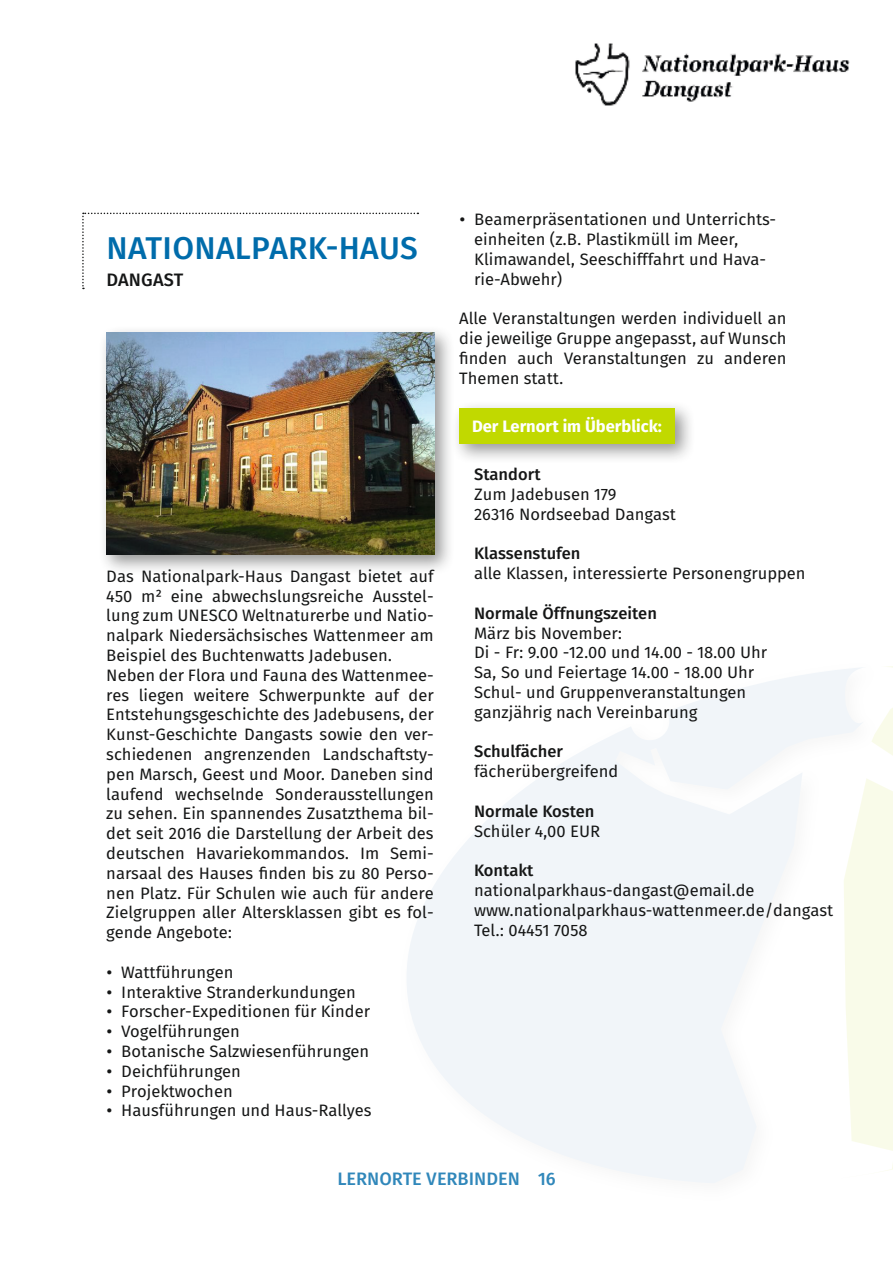
<style>
.page{position:relative;width:893px;height:1263px;background:#fff}
.page>*{position:absolute;margin:0;border:0;box-sizing:border-box;transform-origin:0 0}
.ÜBERSCHRIFT{font:31.5px "Fira Sans OT Medium";letter-spacing:.01em;color:#006cab}
.t1{font:18px "Fira Sans OT Medium";color:#006cab}
.ÜBERSCHRIFT_SUB{font:18px "Fira Sans OT Medium";letter-spacing:.01em;color:#151616}
.NORMAL_ÜBERBLICK{font:16.5px/19.8px "Fira Sans OT";color:#151616;text-align:justify}
.MEDIUM_ÜBERBLICK{font:16.5px "Fira Sans OT Medium";color:#151616}
.t2{font:700 16.5px "Fira Sans OT";color:#fff}
.NORMAL_ÜBERBLICK-2{font:16.5px "Fira Sans OT Medium";color:#151616}
</style>
<div class="page">
<svg style="left:407px;top:670px;width:433px;height:513px;fill:#f1f5f9"></svg>
<svg style="left:840px;top:666px;width:53px;height:505px"></svg>
<div style="left:99px;top:325px;width:357px;height:251px;background:#151616;opacity:.45"></div>
<img style="left:106px;top:333px;width:329px;height:222px">
<div style="left:452px;top:401px;width:244px;height:63px;background:#151616;opacity:.45"></div>
<div style="left:459px;top:408px;width:216px;height:35px;background:#c1d900"></div>
<svg style="left:82px;top:213px;width:336px;height:76px"></svg>
<img style="left:575px;top:43px;width:275px;height:63px">
<p class="ÜBERSCHRIFT" style="left:106px;top:226px;width:313px">NATIONALPARK-HAUS</p>
<p class="ÜBERSCHRIFT_SUB" style="left:106px;top:267px;width:79px">DANGAST</p>
<p class="NORMAL_ÜBERBLICK" style="left:106px;top:567px;width:329px">Das Nationalpark-Haus Dangast bietet auf 450 m² eine abwechslungsreiche Ausstel&shy;lung zum UNESCO Weltnaturerbe und Natio&shy;nalpark Niedersächsisches Wattenmeer am Beispiel des Buchtenwatts Jadebusen.</p>
<p class="NORMAL_ÜBERBLICK" style="left:106px;top:666px;width:329px">Neben der Flora und Fauna des Wattenmee&shy;res liegen weitere Schwerpunkte auf der Entstehungsgeschichte des Jadebusens, der Kunst-Geschichte Dangasts sowie den ver&shy;schiedenen angrenzenden Landschaftsty&shy;pen Marsch, Geest und Moor. Daneben sind laufend wechselnde Sonderausstellungen zu sehen. Ein spannendes Zusatzthema bil&shy;det seit 2016 die Darstellung der Arbeit des deutschen Havariekommandos. Im Semi&shy;narsaal des Hauses finden bis zu 80 Perso&shy;nen Platz. Für Schulen wie auch für andere Zielgruppen aller Altersklassen gibt es fol&shy;gende Angebote:</p>
<p class="NORMAL_ÜBERBLICK" style="left:106px;top:963px;width:129px">• Wattführungen</p>
<p class="NORMAL_ÜBERBLICK" style="left:106px;top:983px;width:251px">• Interaktive Stranderkundungen</p>
<p class="NORMAL_ÜBERBLICK" style="left:106px;top:1003px;width:265px">• Forscher-Expeditionen für Kinder</p>
<p class="NORMAL_ÜBERBLICK" style="left:106px;top:1023px;width:135px">• Vogelführungen</p>
<p class="NORMAL_ÜBERBLICK" style="left:106px;top:1042px;width:265px">• Botanische Salzwiesenführungen</p>
<p class="NORMAL_ÜBERBLICK" style="left:106px;top:1062px;width:136px">• Deichführungen</p>
<p class="NORMAL_ÜBERBLICK" style="left:106px;top:1082px;width:128px">• Projektwochen</p>
<p class="NORMAL_ÜBERBLICK" style="left:106px;top:1102px;width:267px">• Hausführungen und Haus-Rallyes</p>
<p class="NORMAL_ÜBERBLICK" style="left:474px;top:211px;width:304px;text-align:left;text-indent:-15px">• Beamerpräsentationen und Unterrichts&shy;einheiten (z.B. Plastikmüll im Meer, Klimawandel, Seeschifffahrt und Hava&shy;rie-Abwehr)</p>
<p class="NORMAL_ÜBERBLICK" style="left:459px;top:310px;width:329px">Alle Veranstaltungen werden individuell an die jeweilige Gruppe angepasst, auf Wunsch finden auch Veranstaltungen zu anderen Themen statt.</p>
<p class="t2" style="left:472px;top:415px;width:192px">Der Lernort im Überblick:</p>
<p class="MEDIUM_ÜBERBLICK" style="left:474px;top:463px;width:68px">Standort</p>
<p class="NORMAL_ÜBERBLICK" style="left:474px;top:485px;width:144px">Zum Jadebusen 179</p>
<p class="NORMAL_ÜBERBLICK" style="left:474px;top:505px;width:203px">26316 Nordseebad Dangast</p>
<p class="MEDIUM_ÜBERBLICK" style="left:474px;top:542px;width:108px">Klassenstufen</p>
<p class="NORMAL_ÜBERBLICK" style="left:474px;top:565px;width:333px">alle Klassen, interessierte Personengruppen</p>
<p class="MEDIUM_ÜBERBLICK" style="left:474px;top:601px;width:184px">Normale Öffnungszeiten</p>
<p class="NORMAL_ÜBERBLICK" style="left:474px;top:624px;width:150px">März bis November:</p>
<p class="NORMAL_ÜBERBLICK" style="left:474px;top:644px;width:295px">Di - Fr: 9.00 -12.00 und 14.00 - 18.00 Uhr</p>
<p class="NORMAL_ÜBERBLICK" style="left:474px;top:664px;width:282px">Sa, So und Feiertage 14.00 - 18.00 Uhr</p>
<p class="NORMAL_ÜBERBLICK" style="left:474px;top:683px;width:274px">Schul- und Gruppenveranstaltungen</p>
<p class="NORMAL_ÜBERBLICK" style="left:474px;top:703px;width:225px">ganzjährig nach Vereinbarung</p>
<p class="NORMAL_ÜBERBLICK-2" style="left:474px;top:740px;width:90px">Schulfächer</p>
<p class="NORMAL_ÜBERBLICK" style="left:474px;top:763px;width:146px">fächerübergreifend</p>
<p class="MEDIUM_ÜBERBLICK" style="left:474px;top:799px;width:122px">Normale Kosten</p>
<p class="NORMAL_ÜBERBLICK" style="left:474px;top:822px;width:127px">Schüler 4,00 EUR</p>
<p class="MEDIUM_ÜBERBLICK" style="left:474px;top:859px;width:61px">Kontakt</p>
<p class="NORMAL_ÜBERBLICK" style="left:474px;top:881px;width:282px">nationalparkhaus-dangast@email.de</p>
<p class="NORMAL_ÜBERBLICK" style="left:474px;top:901px;width:361px">www.nationalparkhaus-wattenmeer.de/dangast</p>
<p class="NORMAL_ÜBERBLICK" style="left:474px;top:921px;width:115px">Tel.: 04451 7058</p>
<p class="t1" style="left:337px;top:1166px;width:220px">LERNORTE VERBINDEN 16</p>
</div>
